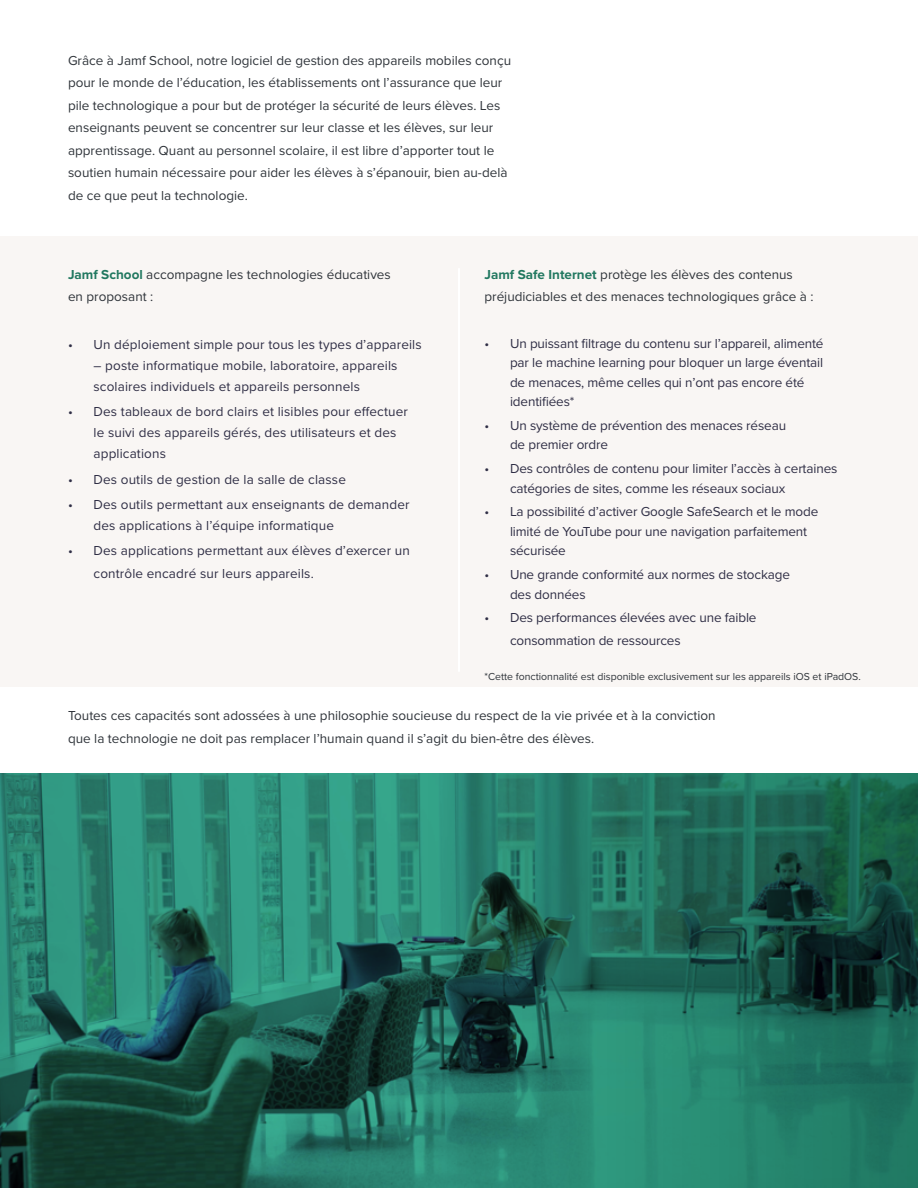
<style>
.page{position:relative;width:918px;height:1188px;background:#fff}
.page>*{position:absolute;margin:0;border:0;box-sizing:border-box;transform-origin:0 0}
.t1{font:13.5px/22.5px "Proxima Nova";color:#2f343a}
.t2{font:13.5px/19.5px "Proxima Nova";letter-spacing:-.01em;color:#2f2e45}
.t3{font:13.5px/21px "Proxima Nova";letter-spacing:.01em;color:#2f2e45}
.t4{font:10.5px "Proxima Nova";color:#2f343a}
.s1{font-weight:700;color:#217860}
</style>
<div class="page">
<div style="left:0;top:236px;width:918px;height:450px;background:#f9f6f4"></div>
<svg style="left:0;top:774px;width:918px;height:414px;background:#226f5f"></svg>
<hr style="left:458px;top:268px;width:2px;height:404px;background:#fff">
<p class="t1" style="left:68px;top:48px;width:445px">Grâce à Jamf School, notre logiciel de gestion des appareils mobiles conçu pour le monde de l’éducation, les établissements ont l’assurance que leur pile technologique a pour but de protéger la sécurité de leurs élèves. Les enseignants peuvent se concentrer sur leur classe et les élèves, sur leur apprentissage. Quant au personnel scolaire, il est libre d’apporter tout le soutien humain nécessaire pour aider les élèves à s’épanouir, bien au-delà de ce que peut la technologie.</p>
<p class="t1" style="left:68px;top:263px;width:324px"><span class="s1">Jamf School</span> accompagne les technologies éducatives en proposant :</p>
<p class="t3" style="left:68px;top:334px;width:355px">• Un déploiement simple pour tous les types d’appareils</p>
<p class="t3" style="left:94px;top:355px;width:305px">– poste informatique mobile, laboratoire, appareils scolaires individuels et appareils personnels</p>
<p class="t3" style="left:94px;top:401px;width:316px;text-indent:-26px">• Des tableaux de bord clairs et lisibles pour effectuer le suivi des appareils gérés, des utilisateurs et des applications</p>
<p class="t3" style="left:68px;top:468px;width:279px">• Des outils de gestion de la salle de classe</p>
<p class="t3" style="left:94px;top:493px;width:318px;text-indent:-26px">• Des outils permettant aux enseignants de demander des applications à l’équipe informatique</p>
<p class="t3" style="left:94px;top:539px;width:318px;line-height:22.5px;text-indent:-26px">• Des applications permettant aux élèves d’exercer un contrôle encadré sur leurs appareils.</p>
<p class="t1" style="left:485px;top:263px;width:331px"><span class="s1">Jamf Safe Internet</span> protège les élèves des contenus préjudiciables et des menaces technologiques grâce à :</p>
<p class="t2" style="left:510px;top:333px;width:315px;text-indent:-26px">• Un puissant filtrage du contenu sur l’appareil, alimenté par le machine learning pour bloquer un large éventail de menaces, même celles qui n’ont pas encore été identifiées*</p>
<p class="t2" style="left:510px;top:415px;width:278px;text-indent:-26px">• Un système de prévention des menaces réseau de premier ordre</p>
<p class="t2" style="left:510px;top:458px;width:329px;text-indent:-26px">• Des contrôles de contenu pour limiter l’accès à certaines catégories de sites, comme les réseaux sociaux</p>
<p class="t2" style="left:510px;top:502px;width:310px;text-indent:-26px">• La possibilité d’activer Google SafeSearch et le mode limité de YouTube pour une navigation parfaitement sécurisée</p>
<p class="t2" style="left:510px;top:564px;width:281px;text-indent:-26px">• Une grande conformité aux normes de stockage des données</p>
<p class="t2" style="left:510px;top:606px;width:248px;line-height:22.5px;text-indent:-26px">• Des performances élevées avec une faible consommation de ressources</p>
<p class="t4" style="left:485px;top:669px;width:378px">*Cette fonctionnalité est disponible exclusivement sur les appareils iOS et iPadOS.</p>
<p class="t1" style="left:68px;top:704px;width:649px">Toutes ces capacités sont adossées à une philosophie soucieuse du respect de la vie privée et à la conviction que la technologie ne doit pas remplacer l’humain quand il s’agit du bien-être des élèves.</p>
</div>
